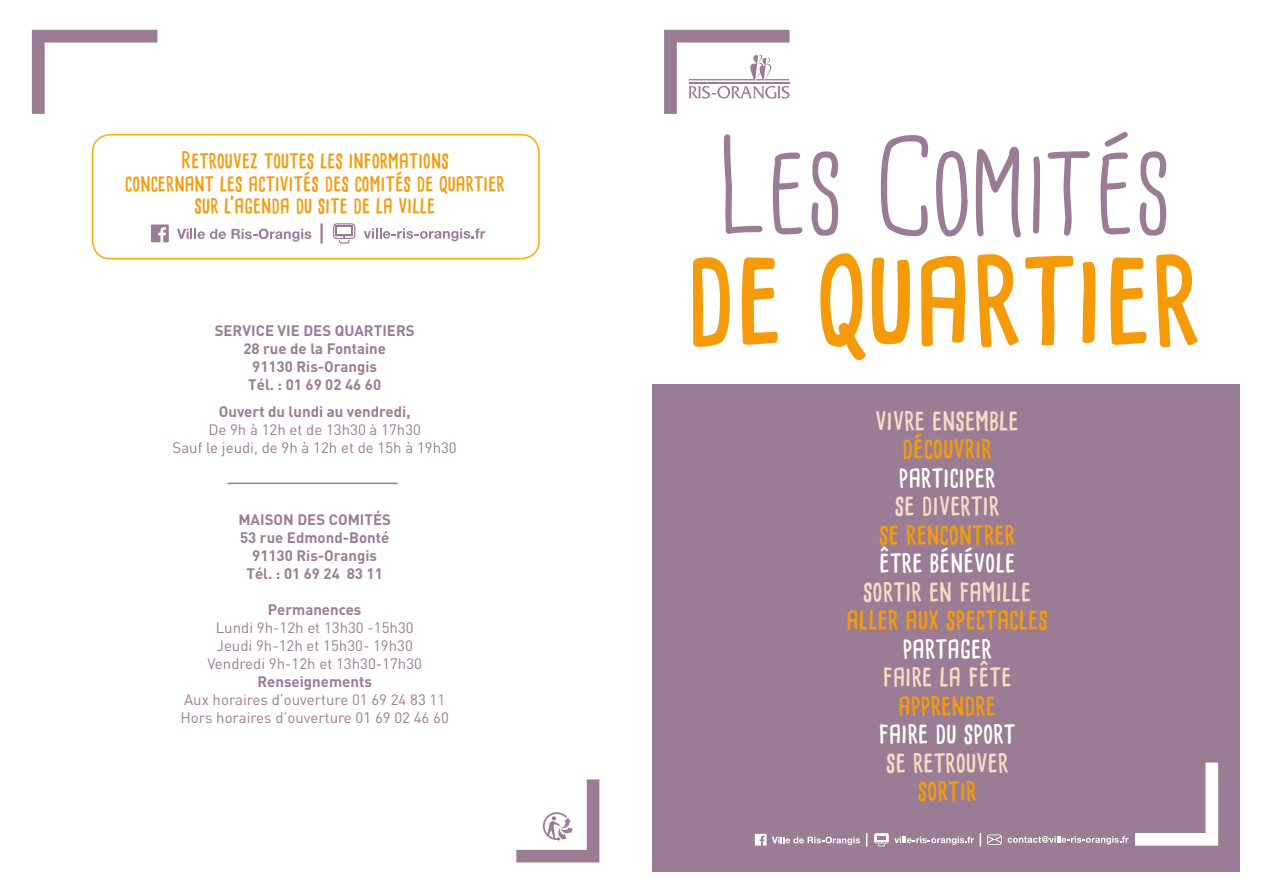
<style>
.page{position:relative;width:1263px;height:893px;background:#fff}
.page>*{position:absolute;margin:0;border:0;box-sizing:border-box;transform-origin:0 0}
.t1{font:131.85px "Cardenio Modern";color:#9a7d95}
.t2{font:700 131.85px "Cardenio Modern";color:#f59b0a}
.t3{font:700 28.5px "Cardenio Modern";color:#f6dcc3}
.t4{font:700 28.5px "Cardenio Modern";color:#f59b0a}
.t5{font:700 28.5px "Cardenio Modern";color:#fff}
.t6{font:700 22.5px/22.5px "Cardenio Modern";color:#f59b0a;text-align:center}
.t7{font:15px/18px "DIN";color:#9a7d95;text-align:center}
.t8{font:700 15px/18px "DIN";color:#9a7d95;text-align:center}
</style>
<div class="page">
<div style="left:653px;top:384px;width:587px;height:488px;background:#9a7d95"></div>
<svg style="left:1135px;top:763px;width:83px;height:83px"></svg>
<svg style="left:772px;top:836px;width:88px;height:9px"></svg>
<svg style="left:755px;top:834px;width:11px;height:12px"></svg>
<svg style="left:987px;top:834px;width:141px;height:11px"></svg>
<svg style="left:866px;top:833px;width:1px;height:13px"></svg>
<svg style="left:874px;top:833px;width:107px;height:13px"></svg>
<svg style="left:177px;top:229px;width:134px;height:13px"></svg>
<svg style="left:364px;top:228px;width:121px;height:13px"></svg>
<svg style="left:151px;top:224px;width:18px;height:18px"></svg>
<svg style="left:333px;top:223px;width:22px;height:21px"></svg>
<hr style="left:320px;top:223px;width:3px;height:21px;background:#9a7d95">
<div style="left:92px;top:134px;width:448px;height:125px;border:2px solid #fa0;border-radius:18px"></div>
<svg style="left:664px;top:30px;width:125px;height:84px"></svg>
<svg style="left:32px;top:30px;width:125px;height:84px"></svg>
<hr style="left:227px;top:483px;width:171px;height:1px;background:#9a7d95">
<svg style="left:516px;top:779px;width:83px;height:83px"></svg>
<h3 class="t6" style="left:125px;top:149px;width:381px">Retrouvez toutes les informations<br>concernant les activités des comités de quartier sur l’agenda du site de la ville</h3>
<p class="t8" style="left:215px;top:321px;width:201px">SERVICE VIE DES QUARTIERS<br>28 rue de la Fontaine<br>91130 Ris-Orangis<br>Tél. : 01 69 02 46 60</p>
<p class="t8" style="left:219px;top:401px;width:193px">Ouvert du lundi au vendredi,</p>
<p class="t7" style="left:173px;top:420px;width:286px">De 9h à 12h et de 13h30 à 17h30<br>Sauf le jeudi, de 9h à 12h et de 15h à 19h30</p>
<p class="t8" style="left:238px;top:509px;width:154px">MAISON DES COMITÉS<br>53 rue Edmond-Bonté<br>91130 Ris-Orangis<br>Tél. : 01 69 24 83 11</p>
<p class="t8" style="left:268px;top:599px;width:95px">Permanences</p>
<p class="t7" style="left:207px;top:618px;width:216px">Lundi 9h-12h et 13h30 -15h30<br>Jeudi 9h-12h et 15h30- 19h30<br>Vendredi 9h-12h et 13h30-17h30</p>
<p class="t8" style="left:257px;top:671px;width:116px">Renseignements</p>
<p class="t7" style="left:180px;top:690px;width:270px;text-align:left">Aux horaires d’ouverture 01 69 24 83 11<br>Hors horaires d’ouverture 01 69 02 46 60</p>
<h1 class="t1" style="left:716px;top:110px;width:456px">Les Comités</h1>
<h1 class="t2" style="left:686px;top:205px;width:516px">de quartier</h1>
<h2 class="t3" style="left:875px;top:400px;width:145px">vivre ensemble</h2>
<h2 class="t4" style="left:902px;top:428px;width:91px">découvrir</h2>
<h2 class="t5" style="left:899px;top:457px;width:98px">participer</h2>
<h2 class="t3" style="left:895px;top:485px;width:106px">se divertir</h2>
<h2 class="t4" style="left:879px;top:514px;width:138px">se rencontrer</h2>
<h2 class="t5" style="left:879px;top:542px;width:138px">être bénévole</h2>
<h2 class="t3" style="left:863px;top:571px;width:169px">sortir en famille</h2>
<h2 class="t4" style="left:846px;top:599px;width:203px">aller aux spectacles</h2>
<h2 class="t5" style="left:903px;top:628px;width:91px">partager</h2>
<h2 class="t3" style="left:883px;top:656px;width:130px">faire la fête</h2>
<h2 class="t4" style="left:898px;top:685px;width:99px">apprendre</h2>
<h2 class="t5" style="left:879px;top:713px;width:138px">faire du sport</h2>
<h2 class="t3" style="left:886px;top:742px;width:124px">se retrouver</h2>
<h2 class="t4" style="left:918px;top:770px;width:60px">sortir</h2>
</div>
